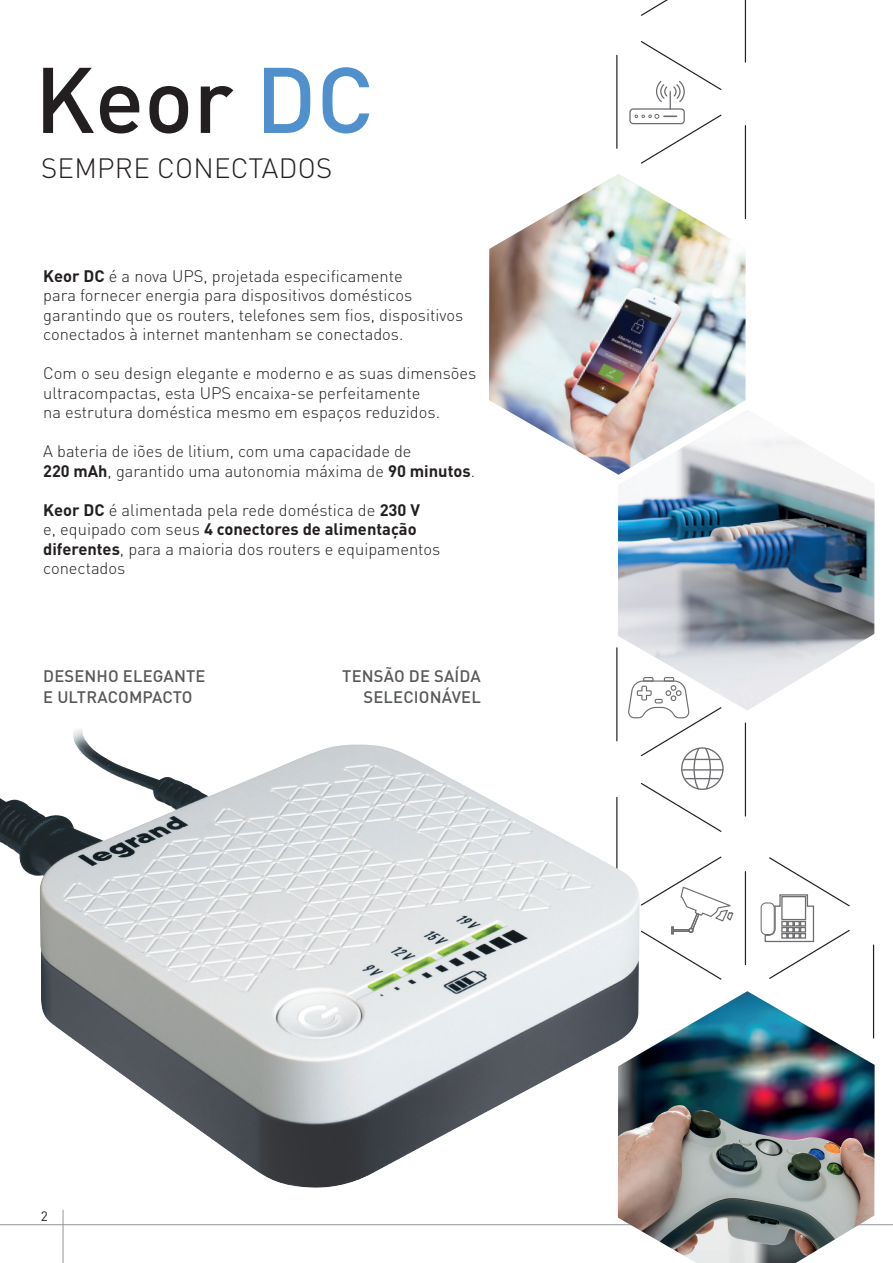
<style>
.page{position:relative;width:893px;height:1263px;background:#fff}
.page>*{position:absolute;margin:0;border:0;box-sizing:border-box;transform-origin:0 0}
.t1{font:500 91.5px "DIN Pro";color:#231f20}
.t2{font:300 27.6px "DIN Pro";letter-spacing:.01em;color:#231f20}
.t3{font:300 16.5px/19.5px "DIN Pro";color:#231f20}
.t4{font:500 16.5px/21px "DIN Pro";letter-spacing:.01em;color:#57585a}
.t5{font:13.5px "DIN Pro";color:#231f20}
.s1{color:#5090cc}
.s2{font-weight:700}
</style>
<div class="page">
<hr style="left:63px;top:1210px;width:1px;height:53px;background:#939598">
<hr style="left:0;top:1224px;width:893px;height:1px;background:#939598">
<hr style="left:616px;top:648px;width:1px;height:93px;background:#231f20">
<hr style="left:616px;top:55px;width:1px;height:93px;background:#231f20">
<hr style="left:873px;top:945px;width:1px;height:93px;background:#231f20">
<hr style="left:745px;top:872px;width:1px;height:92px;background:#231f20">
<svg style="left:640px;top:0;width:28px;height:16px"></svg>
<hr style="left:745px;top:723px;width:1px;height:93px;background:#231f20">
<hr style="left:745px;top:126px;width:1px;height:93px;background:#231f20">
<hr style="left:745px;top:0;width:1px;height:62px;background:#231f20">
<img style="left:618px;top:438px;width:257px;height:272px">
<img style="left:618px;top:991px;width:257px;height:272px">
<img style="left:489px;top:174px;width:257px;height:301px">
<img style="left:0;top:728px;width:639px;height:461px">
<div style="left:629px;top:108px;width:56px;height:16px;border:1px solid #6c6d70;border-radius:3px"></div>
<svg style="left:635px;top:41px;width:87px;height:123px"></svg>
<div style="left:681px;top:747px;width:43px;height:43px;border:1px solid #6c6d70;border-radius:50%"></div>
<hr style="left:682px;top:769px;width:41px;height:1px;background:#6c6d70">
<svg style="left:628px;top:632px;width:94px;height:201px"></svg>
<svg style="left:640px;top:856px;width:94px;height:124px"></svg>
<svg style="left:764px;top:857px;width:86px;height:122px"></svg>
<div style="left:761px;top:903px;width:13px;height:31px;background:#fff;border-radius:5px"></div>
<div style="left:761px;top:902px;width:14px;height:33px;border:1px solid #6c6d70;border-radius:5px"></div>
<h1 class="t1" style="left:35px;top:38px;width:341px">Keor <span class="s1">DC</span></h1>
<h2 class="t2" style="left:41px;top:149px;width:293px">SEMPRE CONECTADOS</h2>
<p class="t3" style="left:43px;top:265px;width:422px"><span class="s2">Keor DC</span> é a nova UPS, projetada especificamente<br>para fornecer energia para dispositivos domésticos garantindo que os routers, telefones sem fios, dispositivos conectados à internet mantenham se conectados.</p>
<p class="t3" style="left:43px;top:363px;width:435px">Com o seu design elegante e moderno e as suas dimensões ultracompactas, esta UPS encaixa-se perfeitamente<br>na estrutura doméstica mesmo em espaços reduzidos.</p>
<p class="t3" style="left:43px;top:441px;width:433px">A bateria de iões de litium, com uma capacidade de<br><span class="s2">220 mAh</span>, garantido uma autonomia máxima de <span class="s2">90 minutos</span>.</p>
<p class="t3" style="left:43px;top:499px;width:399px"><span class="s2">Keor DC</span> é alimentada pela rede doméstica de <span class="s2">230 V<br></span>e, equipado com seus <span class="s2">4 conectores de alimentação diferentes</span>, para a maioria dos routers e equipamentos conectados</p>
<p class="t4" style="left:43px;top:664px;width:164px">DESENHO ELEGANTE<br>E ULTRACOMPACTO</p>
<p class="t4" style="left:342px;top:664px;width:140px;text-align:right">TENSÃO DE SAÍDA<br>SELECIONÁVEL</p>
<p class="t5" style="left:41px;top:1206px;width:9px">2</p>
</div>
